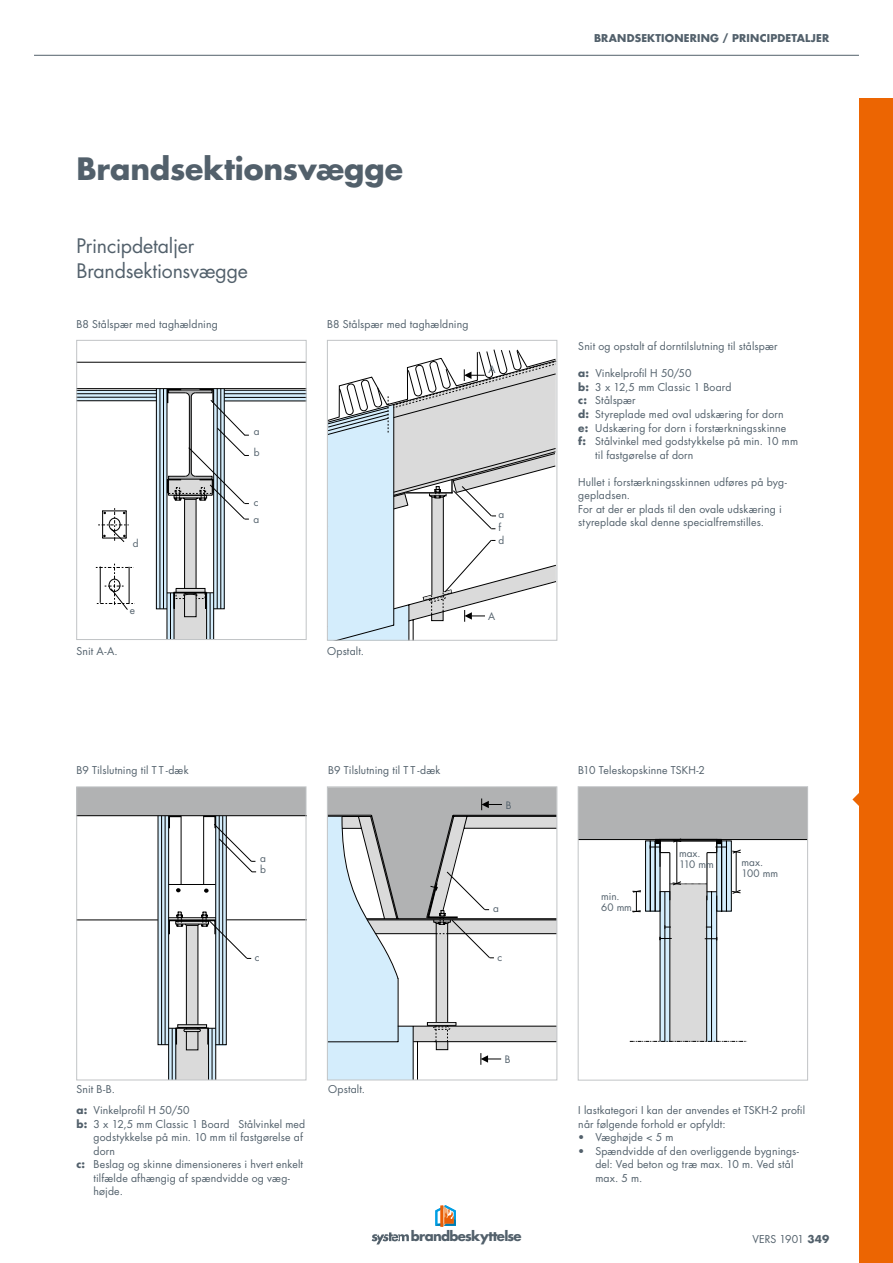
<style>
.page{position:relative;width:893px;height:1263px;background:#fff}
.page>*{position:absolute;margin:0;border:0;box-sizing:border-box;transform-origin:0 0}
.t1{font:700 30px "Futura Std";letter-spacing:-.005em;color:#52606b}
.t2{font:19.5px/25.5px "Futura Std";letter-spacing:-.01em;color:#52606b}
.t3{font:700 13.35px "Futura Std";letter-spacing:-.05em;color:#52606b}
.t4{font:10.5px/13.5px "Futura Std";letter-spacing:.015em;color:#52606b}
.t5{font:700 10.5px "Futura Std";letter-spacing:.02em;color:#52606b}
.t6{font:10.2px/11.1px "Futura Std";color:#52606b}
.t7{font:10.05px/10.9px "Futura Std";letter-spacing:-.005em;color:#52606b}
.s1{font-weight:700}
</style>
<div class="page">
<svg style="left:372px;top:1232px;width:37px;height:12px"></svg>
<svg style="left:435px;top:1205px;width:21px;height:22px"></svg>
<hr style="left:34px;top:55px;width:825px;height:1px;background:#52606b">
<div style="left:859px;top:98px;width:34px;height:1165px;background:#ec6502"></div>
<svg style="left:852px;top:793px;width:7px;height:13px"></svg>
<div style="left:77px;top:788px;width:229px;height:28px;background:#b1b2b3"></div>
<svg style="left:79px;top:815px;width:225px;height:106px"></svg>
<div style="left:77px;top:787px;width:229px;height:293px;border:1px solid #c1c4c6"></div>
<div style="left:578px;top:787px;width:230px;height:52px;background:#b1b2b3"></div>
<hr style="left:578px;top:839px;width:230px;height:1px;background:#000">
<div style="left:578px;top:786px;width:230px;height:294px;border:1px solid #c1c4c6"></div>
<svg style="left:77px;top:362px;width:229px;height:277px"></svg>
<svg style="left:157px;top:815px;width:99px;height:265px"></svg>
<svg style="left:327px;top:787px;width:230px;height:293px"></svg>
<svg style="left:327px;top:350px;width:229px;height:290px"></svg>
<svg style="left:578px;top:838px;width:169px;height:204px"></svg>
<h1 class="t1" style="left:77px;top:149px;width:328px">Brandsektionsvægge</h1>
<h2 class="t2" style="left:77px;top:233px;width:173px">Principdetaljer<br>Brandsektionsvægge</h2>
<p class="t4" style="left:77px;top:317px;width:143px">B8 Stålspær med taghældning</p>
<p class="t4" style="left:327px;top:317px;width:143px">B8 Stålspær med taghældning</p>
<p class="t7" style="left:488px;top:364px;width:9px">A</p>
<p class="t7" style="left:133px;top:538px;width:7px">d</p>
<p class="t7" style="left:254px;top:425px;width:7px">a</p>
<p class="t7" style="left:254px;top:447px;width:7px">b</p>
<p class="t7" style="left:254px;top:497px;width:6px">c</p>
<p class="t7" style="left:254px;top:514px;width:7px">a</p>
<p class="t7" style="left:498px;top:507px;width:7px;line-height:13px">a f d</p>
<p class="t7" style="left:130px;top:605px;width:7px">e</p>
<p class="t4" style="left:77px;top:644px;width:43px">Snit A-A.</p>
<p class="t4" style="left:327px;top:644px;width:38px">Opstalt.</p>
<p class="t7" style="left:488px;top:611px;width:9px">A</p>
<p class="t4" style="left:77px;top:764px;width:114px">B9 Tilslutning til T T -dæk</p>
<p class="t4" style="left:328px;top:764px;width:114px">B9 Tilslutning til T T -dæk</p>
<p class="t6" style="left:260px;top:853px;width:7px">a b</p>
<p class="t7" style="left:506px;top:800px;width:7px">B</p>
<p class="t7" style="left:493px;top:903px;width:7px">a</p>
<p class="t7" style="left:255px;top:952px;width:6px">c</p>
<p class="t7" style="left:497px;top:952px;width:6px">c</p>
<p class="t4" style="left:77px;top:1082px;width:40px">Snit B-B.</p>
<p class="t4" style="left:328px;top:1082px;width:38px">Opstalt.</p>
<p class="t4" style="left:77px;top:1104px;width:115px"><span class="s1">a:</span> Vinkelprofil H 50/50</p>
<p class="t4" style="left:77px;top:1117px;width:230px"><span class="s1">b:</span> 3 x 12,5 mm Classic 1 Board Stålvinkel med</p>
<p class="t4" style="left:94px;top:1131px;width:211px">godstykkelse på min. 10 mm til fastgørelse af</p>
<p class="t4" style="left:94px;top:1144px;width:23px">dorn</p>
<p class="t4" style="left:77px;top:1158px;width:228px"><span class="s1">c:</span> Beslag og skinne dimensioneres i hvert enkelt</p>
<p class="t4" style="left:94px;top:1171px;width:198px">tilfælde afhængig af spændvidde og væg-</p>
<p class="t4" style="left:94px;top:1185px;width:31px">højde.</p>
<p class="t7" style="left:505px;top:1054px;width:7px">B</p>
<p class="t5" style="left:594px;top:31px;width:237px">BRANDSEKTIONERING / PRINCIPDETALJER</p>
<p class="t4" style="left:578px;top:340px;width:201px">Snit og opstalt af dorntilslutning til stålspær</p>
<p class="t4" style="left:578px;top:367px;width:115px"><span class="s1">a:</span> Vinkelprofil H 50/50</p>
<p class="t4" style="left:578px;top:380px;width:155px"><span class="s1">b:</span> 3 x 12,5 mm Classic 1 Board</p>
<p class="t4" style="left:578px;top:394px;width:59px"><span class="s1">c:</span> Stålspær</p>
<p class="t4" style="left:578px;top:407px;width:207px"><span class="s1">d:</span> Styreplade med oval udskæring for dorn</p>
<p class="t4" style="left:578px;top:421px;width:209px"><span class="s1">e:</span> Udskæring for dorn i forstærkningsskinne</p>
<p class="t4" style="left:578px;top:434px;width:221px"><span class="s1">f:</span> Stålvinkel med godstykkelse på min. 10 mm</p>
<p class="t4" style="left:595px;top:448px;width:100px">til fastgørelse af dorn</p>
<p class="t4" style="left:578px;top:475px;width:210px">Hullet i forstærkningsskinnen udføres på byg&shy;gepladsen.<br>For at der er plads til den ovale udskæring i styreplade skal denne specialfremstilles.</p>
<p class="t4" style="left:578px;top:764px;width:128px">B10 Teleskopskinne TSKH-2</p>
<p class="t7" style="left:601px;top:891px;width:32px">min.<br>60 mm</p>
<p class="t7" style="left:679px;top:848px;width:36px">max.<br>110 mm</p>
<p class="t7" style="left:742px;top:857px;width:38px">max.<br>100 mm</p>
<p class="t4" style="left:578px;top:1104px;width:228px">I lastkategori I kan der anvendes et TSKH-2 profil når følgende forhold er opfyldt:</p>
<p class="t4" style="left:578px;top:1131px;width:97px">• Væghøjde &lt; 5 m</p>
<p class="t4" style="left:595px;top:1144px;width:205px;text-indent:-17px">• Spændvidde af den overliggende bygnings&shy;del: Ved beton og træ max. 10 m. Ved stål max. 5 m.</p>
<p class="t3" style="left:411px;top:1227px;width:112px">brandbeskyttelse</p>
<p class="t4" style="left:752px;top:1233px;width:78px">VERS 1901 <span class="s1">349</span></p>
</div>
